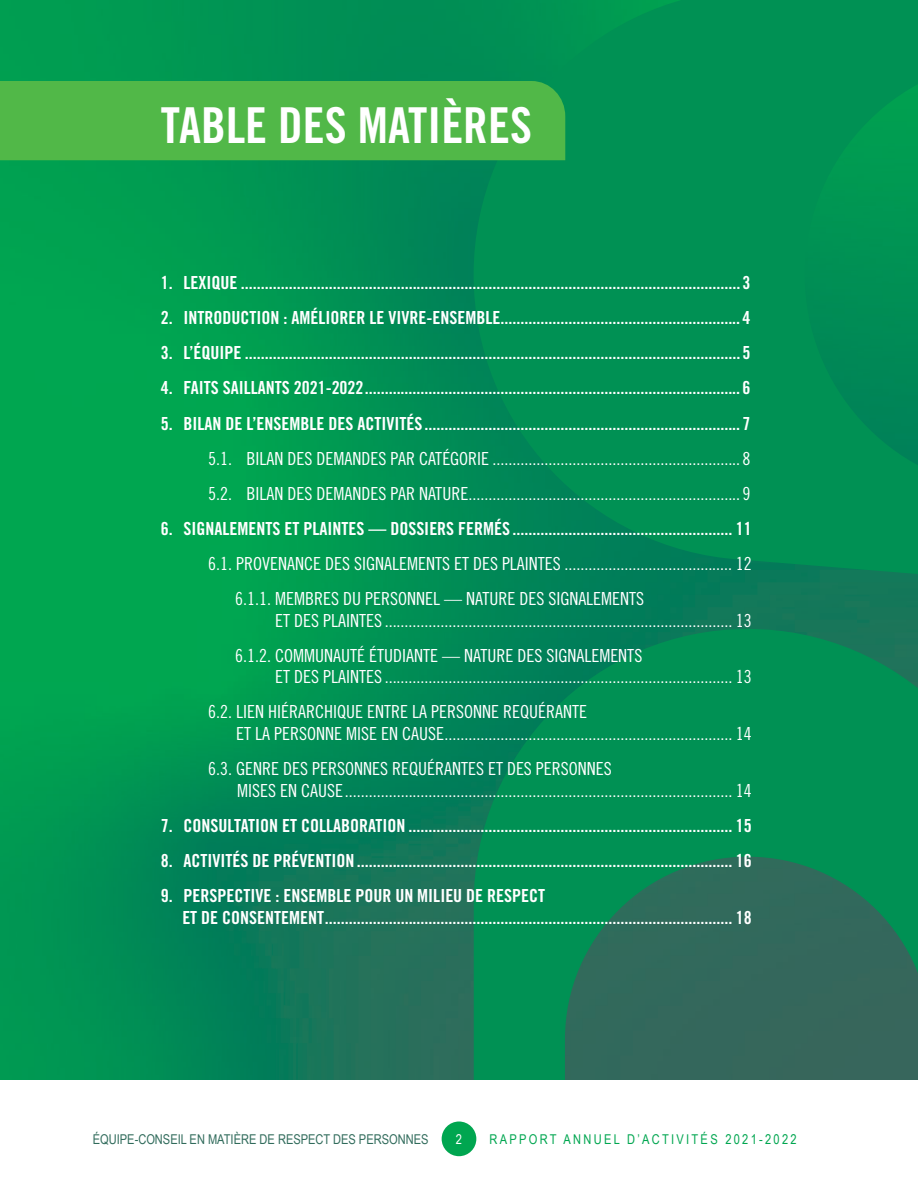
<style>
.page{position:relative;width:918px;height:1188px;background:#fff}
.page>*{position:absolute;margin:0;border:0;box-sizing:border-box;transform-origin:0 0}
.t1{font:49.5px "Trade Gothic Bold Cond Twenty";color:#fff}
.t2{font:18px/21.6px "Trade Gothic Bold Cond Twenty";color:#fff}
.t3{font:18px/35.1px "Trade Gothic Cond Eighteen";color:#fff}
.t4{font:13.5px "Arial Narrow";color:#306b5b}
.t5{font:13.5px "Arial Narrow";letter-spacing:.17em;color:#00a650}
.t6{font:13.5px "Arial Narrow";color:#fff}
</style>
<div class="page">
<img style="left:0;top:0;width:474px;height:1080px">
<svg style="left:474px;top:0;width:444px;height:1080px;background:#078855"></svg>
<div style="left:442px;top:1122px;width:34px;height:34px;background:#00a650;border-radius:50%"></div>
<div style="left:0;top:81px;width:565px;height:79px;background:#51b848"></div>
<h1 class="t1" style="left:161px;top:96px;width:373px">TABLE DES MATIÈRES</h1>
<p class="t2" style="left:161px;top:272px;width:591px">1. LEXIQUE ............................................................................................................................. 3</p>
<p class="t2" style="left:161px;top:307px;width:591px">2. INTRODUCTION : AMÉLIORER LE VIVRE-ENSEMBLE............................................................ 4</p>
<p class="t2" style="left:161px;top:342px;width:591px">3. L’ÉQUIPE ............................................................................................................................ 5</p>
<p class="t2" style="left:161px;top:377px;width:591px">4. FAITS SAILLANTS 2021-2022.............................................................................................. 6</p>
<p class="t2" style="left:161px;top:412px;width:591px">5. BILAN DE L’ENSEMBLE DES ACTIVITÉS ............................................................................... 7</p>
<p class="t3" style="left:208px;top:440px;width:544px">5.1. BILAN DES DEMANDES PAR CATÉGORIE .............................................................. 8<br>5.2. BILAN DES DEMANDES PAR NATURE.................................................................... 9</p>
<p class="t2" style="left:161px;top:518px;width:592px">6. SIGNALEMENTS ET PLAINTES — DOSSIERS FERMÉS ....................................................... 11</p>
<p class="t3" style="left:235px;top:546px;width:518px;text-indent:-27px">6.1. PROVENANCE DES SIGNALEMENTS ET DES PLAINTES .......................................... 12<br>6.1.1. MEMBRES DU PERSONNEL — NATURE DES SIGNALEMENTS</p>
<p class="t3" style="left:235px;top:602px;width:518px;text-indent:40px">ET DES PLAINTES ....................................................................................... 13<br>6.1.2. COMMUNAUTÉ ÉTUDIANTE — NATURE DES SIGNALEMENTS</p>
<p class="t3" style="left:208px;top:659px;width:545px;text-indent:67px">ET DES PLAINTES ....................................................................................... 13<br>6.2. LIEN HIÉRARCHIQUE ENTRE LA PERSONNE REQUÉRANTE</p>
<p class="t3" style="left:208px;top:716px;width:545px;text-indent:28px">ET LA PERSONNE MISE EN CAUSE........................................................................ 14<br>6.3. GENRE DES PERSONNES REQUÉRANTES ET DES PERSONNES</p>
<p class="t3" style="left:237px;top:773px;width:516px">MISES EN CAUSE................................................................................................. 14</p>
<p class="t2" style="left:161px;top:815px;width:592px">7. CONSULTATION ET COLLABORATION ................................................................................. 15</p>
<p class="t2" style="left:161px;top:850px;width:592px">8. ACTIVITÉS DE PRÉVENTION .............................................................................................. 16</p>
<p class="t2" style="left:182px;top:885px;width:571px;text-indent:-21px">9. PERSPECTIVE : ENSEMBLE POUR UN MILIEU DE RESPECT<br>ET DE CONSENTEMENT...................................................................................................... 18</p>
<p class="t4" style="left:93px;top:1129px;width:337px">ÉQUIPE-CONSEIL EN MATIÈRE DE RESPECT DES PERSONNES</p>
<p class="t6" style="left:456px;top:1130px;width:8px">2</p>
<p class="t5" style="left:490px;top:1129px;width:309px">RAPPORT ANNUEL D’ACTIVITÉS 2021-2022</p>
</div>
